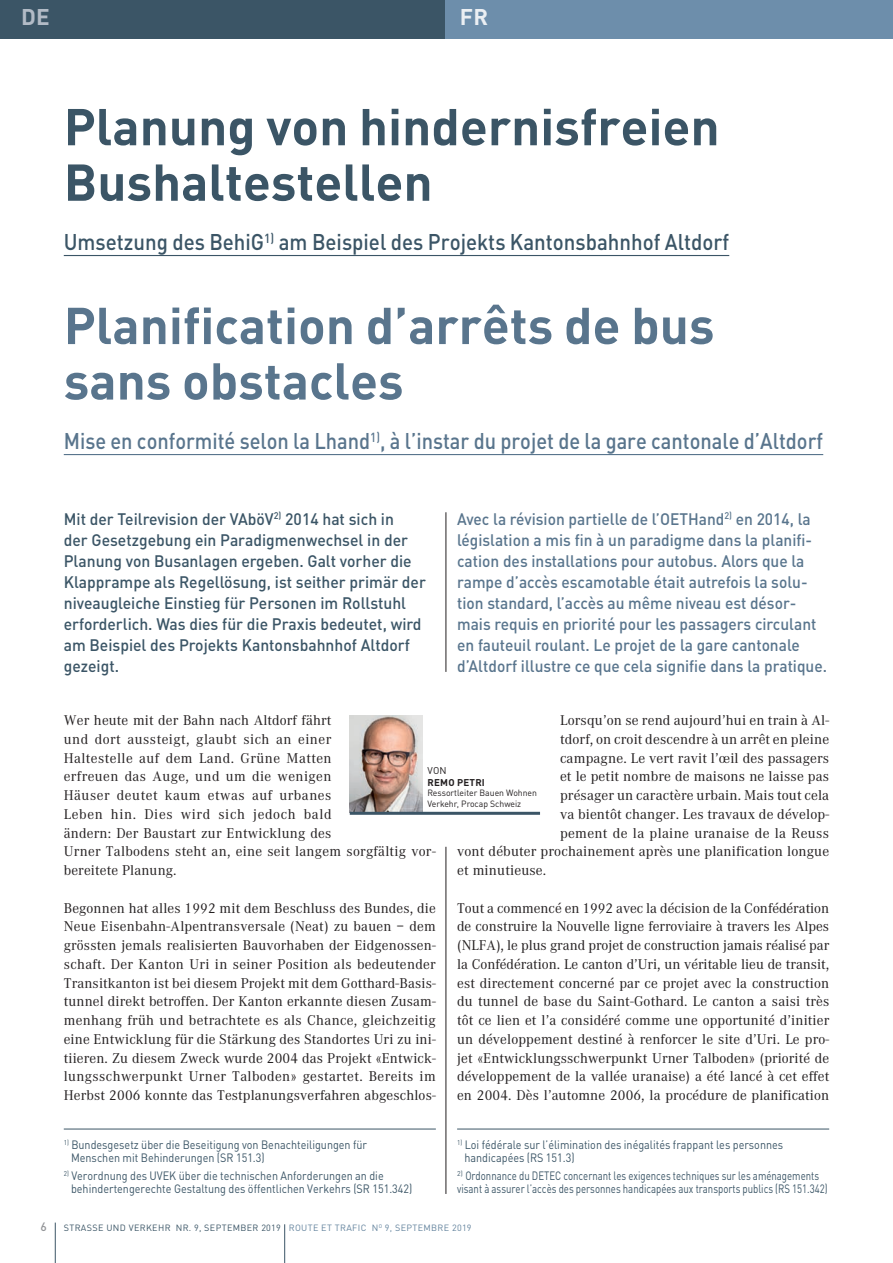
<style>
.page{position:relative;width:893px;height:1263px;background:#fff}
.page>*{position:absolute;margin:0;border:0;box-sizing:border-box;transform-origin:0 0}
.t1{font:700 51px/55.5px "DINOT";color:#3b5566}
.t2{font:700 51px/55.5px "DINOT";color:#59758d}
.t3{font:500 22.5px "DINOT";color:#59758d;scale:.89 1}
.t4{font:500 22.5px "DINOT";color:#3b5566;scale:.91 1}
.t5{font:700 22.5px "DINOT";color:#b2bbc6}
.t6{font:700 22.5px "DINOT";color:#ebeff3}
.t7{font:500 16.5px/21px "DINOT";color:#59758d;scale:.94 1}
.t8{font:500 16.5px/21px "DINOT";color:#3b5566;scale:.95 1}
.t9{font:14.7px/18.8px "Corporate A";letter-spacing:.01em;color:#231f20;text-align:justify}
.t10{font:14.7px/18.8px "Corporate A";letter-spacing:.03em;color:#231f20}
.t11{font:12px/13.5px "DINOT";color:#3b5566;scale:.9 1}
.t12{font:12px/13.5px "DINOT";color:#3b5566;scale:.8 1}
.t13{font:500 12px "DINOT";color:#939598}
.t14{font:700 9.75px "DINOT";letter-spacing:.02em;color:#231f20}
.t15{font:9.75px "DINOT";color:#231f20}
.t16{font:9px "DINOT";letter-spacing:.04em;color:#3b5566}
.t17{font:9px/10.5px "DINOT";color:#231f20;scale:.96 1}
.s1{color:#63839d}
</style>
<div class="page">
<hr style="left:446px;top:512px;width:1px;height:160px;background:#231f20">
<hr style="left:446px;top:847px;width:1px;height:347px;background:#231f20">
<div style="left:0;top:0;width:446px;height:38px;background:#3b5566"></div>
<div style="left:446px;top:0;width:447px;height:38px;background:#6d8eab"></div>
<img style="left:350px;top:715px;width:73px;height:97px">
<hr style="left:350px;top:812px;width:190px;height:3px;background:#3b5566">
<hr style="left:64px;top:255px;width:665px;height:1px;background:#3b5566">
<hr style="left:64px;top:454px;width:759px;height:1px;background:#59758d">
<hr style="left:64px;top:1129px;width:372px;height:1px;background:#3b5566">
<hr style="left:457px;top:1129px;width:372px;height:1px;background:#3b5566">
<hr style="left:55px;top:1222px;width:1px;height:41px;background:#3b5566">
<hr style="left:284px;top:1224px;width:1px;height:39px;background:#3b5566">
<h2 class="t5" style="left:21px;top:2px;width:30px">DE</h2>
<h2 class="t6" style="left:460px;top:2px;width:30px">FR</h2>
<h1 class="t1" style="left:64px;top:97px;width:657px">Planung von hindernisfreien<br>Bushaltestellen</h1>
<h2 class="t4" style="left:64px;top:227px;width:733px">Umsetzung des BehiG<sup>1)</sup> am Beispiel des Projekts Kantonsbahnhof Altdorf</h2>
<h1 class="t2" style="left:64px;top:296px;width:652px">Planification d’arrêts de bus sans obstacles</h1>
<h2 class="t3" style="left:64px;top:426px;width:855px">Mise en conformité selon la Lhand<sup>1)</sup>, à l’instar du projet de la gare cantonale d’Altdorf</h2>
<p class="t13" style="left:40px;top:1219px;width:8px">6</p>
<p class="t8" style="left:64px;top:508px;width:383px">Mit der Teilrevision der VAböV<sup>2)</sup> 2014 hat sich in<br>der Gesetzgebung ein Paradigmenwechsel in der Planung von Busanlagen ergeben. Galt vorher die Klapprampe als Regellösung, ist seither primär der niveaugleiche Einstieg für Personen im Rollstuhl erforderlich. Was dies für die Praxis bedeutet, wird am Beispiel des Projekts Kantonsbahnhof Altdorf gezeigt.</p>
<p class="t10" style="left:64px;top:711px;width:374px">Wer heute mit der Bahn nach Altdorf fährt<br>und dort aussteigt, glaubt sich an einer<br>Haltestelle auf dem Land. Grüne Matten<br>erfreuen das Auge, und um die wenigen<br>Häuser deutet kaum etwas auf urbanes<br>Leben hin. Dies wird sich jedoch bald<br>ändern: Der Baustart zur Entwicklung des<br>Urner Talbodens steht an, eine seit langem sorgfältig vor&shy;bereitete Planung.</p>
<p class="t9" style="left:64px;top:899px;width:374px">Begonnen hat alles 1992 mit dem Beschluss des Bundes, die Neue Eisenbahn-Alpentransversale (Neat) zu bauen – dem grössten jemals realisierten Bauvorhaben der Eidgenossen&shy;schaft. Der Kanton Uri in seiner Position als bedeutender Transitkanton ist bei diesem Projekt mit dem Gotthard-Basis&shy;tunnel direkt betroffen. Der Kanton erkannte diesen Zusam&shy;menhang früh und betrachtete es als Chance, gleichzeitig eine Entwicklung für die Stärkung des Standortes Uri zu ini&shy;tiieren. Zu diesem Zweck wurde 2004 das Projekt «Entwick&shy;lungsschwerpunkt Urner Talboden» gestartet. Bereits im Herbst 2006 konnte das Testplanungsverfahren abgeschlos-</p>
<p class="t7" style="left:457px;top:508px;width:395px">Avec la révision partielle de l’OETHand<sup>2)</sup> en 2014, la législation a mis fin à un paradigme dans la planifi&shy;cation des installations pour autobus. Alors que la rampe d’accès escamotable était autrefois la solu&shy;tion standard, l’accès au même niveau est désor&shy;mais requis en priorité pour les passagers circulant en fauteuil roulant. Le projet de la gare cantonale d’Altdorf illustre ce que cela signifie dans la pratique.</p>
<p class="t9" style="left:560px;top:711px;width:271px">Lorsqu’on se rend aujourd’hui en train à Al-</p>
<p class="t9" style="left:560px;top:730px;width:271px">tdorf, on croit descendre à un arrêt en pleine</p>
<p class="t9" style="left:560px;top:749px;width:271px">campagne. Le vert ravit l’œil des passagers</p>
<p class="t9" style="left:560px;top:767px;width:271px">et le petit nombre de maisons ne laisse pas</p>
<p class="t9" style="left:560px;top:786px;width:271px">présager un caractère urbain. Mais tout cela</p>
<p class="t9" style="left:560px;top:805px;width:271px">va bientôt changer. Les travaux de dévelop-</p>
<p class="t9" style="left:560px;top:824px;width:271px">pement de la plaine uranaise de la Reuss</p>
<p class="t9" style="left:457px;top:842px;width:374px">vont débuter prochainement après une planification longue</p>
<p class="t9" style="left:457px;top:861px;width:91px">et minutieuse.</p>
<p class="t9" style="left:457px;top:899px;width:374px">Tout a commencé en 1992 avec la décision de la Confédération de construire la Nouvelle ligne ferroviaire à travers les Alpes (NLFA), le plus grand projet de construction jamais réalisé par la Confédération. Le canton d’Uri, un véritable lieu de transit, est directement concerné par ce projet avec la construction du tunnel de base du Saint-Gothard. Le canton a saisi très tôt ce lien et l’a considéré comme une opportunité d’initier un développement destiné à renforcer le site d’Uri. Le pro&shy;jet «Entwicklungsschwerpunkt Urner Talboden» (priorité de développement de la vallée uranaise) a été lancé à cet effet en 2004. Dès l’automne 2006, la procédure de planification</p>
<p class="t15" style="left:428px;top:764px;width:21px">VON</p>
<p class="t14" style="left:428px;top:776px;width:59px">REMO PETRI</p>
<p class="t17" style="left:427px;top:788px;width:116px">Ressortleiter Bauen Wohnen<br>Verkehr, Procap Schweiz</p>
<p class="t11" style="left:71px;top:1137px;width:330px;text-indent:-7px"><sup>1)</sup> Bundesgesetz über die Beseitigung von Benachteiligungen für<br>Menschen mit Behinderungen (SR 151.3)</p>
<p class="t11" style="left:71px;top:1168px;width:381px;text-indent:-7px"><sup>2)</sup> Verordnung des UVEK über die technischen Anforderungen an die behindertengerechte Gestaltung des öffentlichen Verkehrs (SR 151.342)</p>
<p class="t11" style="left:464px;top:1137px;width:356px;text-indent:-7px"><sup>1)</sup> Loi fédérale sur l’élimination des inégalités frappant les personnes handicapées (RS 151.3)</p>
<p class="t12" style="left:457px;top:1168px;width:465px"><sup>2)</sup> Ordonnance du DETEC concernant les exigences techniques sur les aménagements visant à assurer l’accès des personnes handicapées aux transports publics (RS 151.342)</p>
<p class="t16" style="left:64px;top:1222px;width:409px">STRASSE UND VERKEHR NR. 9, SEPTEMBER 2019 <span class="s1">ROUTE ET TRAFIC N</span><sup>O</sup> <span class="s1">9, SEPTEMBRE 2019</span></p>
</div>
